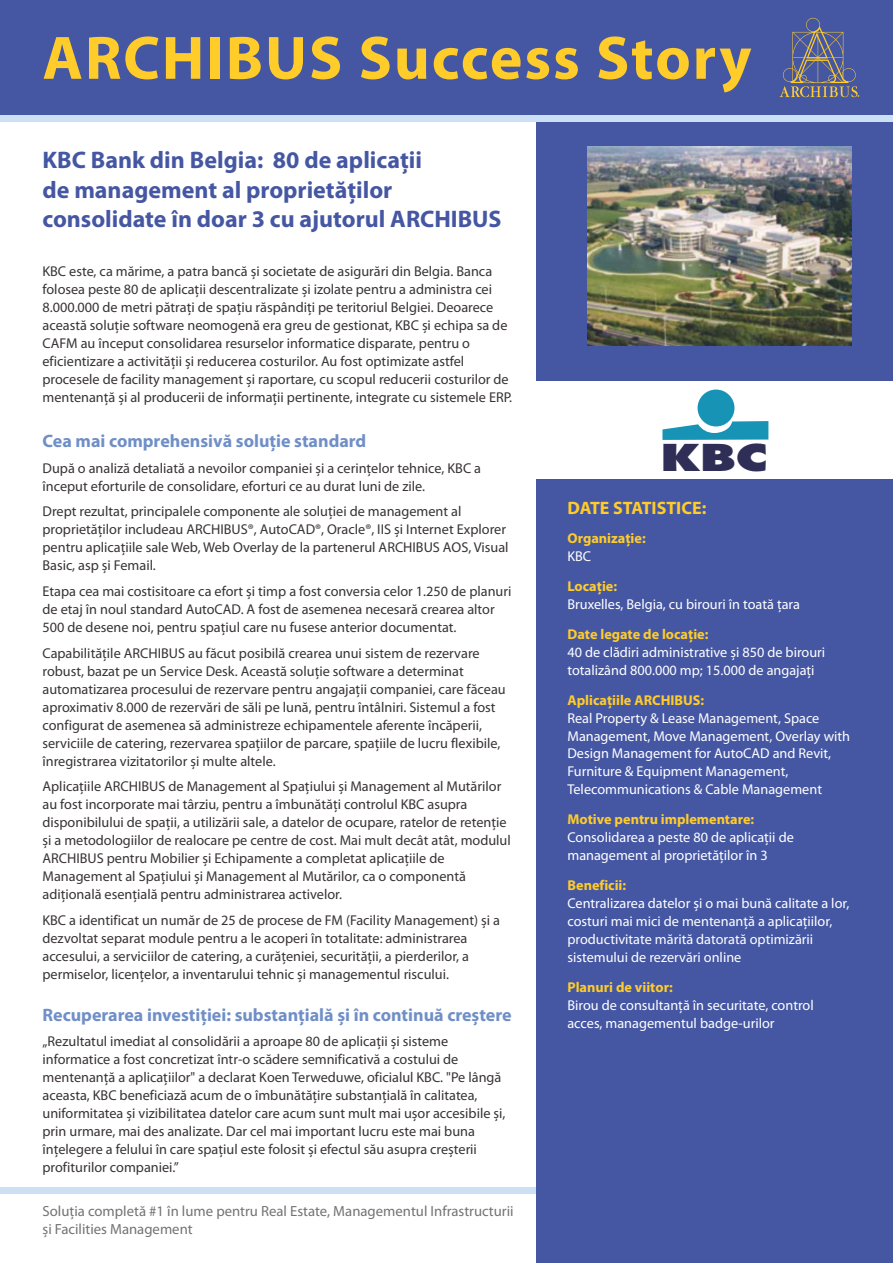
<style>
.page{position:relative;width:893px;height:1263px;background:#fff}
.page>*{position:absolute;margin:0;border:0;box-sizing:border-box;transform-origin:0 0}
.t1{font:700 61.8px "Myriad Pro";letter-spacing:.03em;color:#ffcc29}
.t2{font:800 36px "Futura CE";color:#2e2e57;scale:1.35 1}
.t3{font:700 24px/29.7px "Myriad Pro";color:#4557a3}
.t4{font:700 18px "Myriad Pro";color:#708fc7}
.t5{font:700 18px "Myriad Pro";color:#ffcc29}
.t6{font:14.7px/17.7px "Myriad Pro";color:#737375}
.t7{font:14.25px/18px "Myriad Pro";color:#383336}
.t8{font:14.25px/18px "Myriad Pro";color:#fff}
.t9{font:700 14.25px "Myriad Pro";color:#ffcc29}
</style>
<div class="page">
<div style="left:536px;top:0;width:357px;height:1263px;background:#4557a3"></div>
<div style="left:0;top:0;width:893px;height:115px;background:#4557a3"></div>
<div style="left:0;top:115px;width:893px;height:7px;background:#cce0f5"></div>
<div style="left:529px;top:382px;width:364px;height:97px;background:#fff"></div>
<svg style="left:662px;top:390px;width:106px;height:50px"></svg>
<svg style="left:779px;top:18px;width:80px;height:79px"></svg>
<img style="left:587px;top:147px;width:264px;height:198px">
<div style="left:0;top:1187px;width:536px;height:7px;background:#cce0f5"></div>
<h1 class="t1" style="left:43px;top:32px;width:710px">ARCHIBUS Success Story</h1>
<h3 class="t3" style="left:43px;top:147px;width:461px">KBC Bank din Belgia: 80 de aplicații<br>de management al proprietăților consolidate în doar 3 cu ajutorul ARCHIBUS</h3>
<p class="t7" style="left:43px;top:264px;width:471px">KBC este, ca mărime, a patra bancă și societate de asigurări din Belgia. Banca folosea peste 80 de aplicații descentralizate și izolate pentru a administra cei 8.000.000 de metri pătrați de spațiu răspândiți pe teritoriul Belgiei. Deoarece această soluție software neomogenă era greu de gestionat, KBC și echipa sa de CAFM au început consolidarea resurselor informatice disparate, pentru o eficientizare a activității și reducerea costurilor. Au fost optimizate astfel procesele de facility management și raportare, cu scopul reducerii costurilor de mentenanță și al producerii de informații pertinente, integrate cu sistemele ERP.</p>
<p class="t4" style="left:43px;top:434px;width:325px">Cea mai comprehensivă soluție standard</p>
<p class="t7" style="left:43px;top:460px;width:440px">După o analiză detaliată a nevoilor companiei și a cerințelor tehnice, KBC a început eforturile de consolidare, eforturi ce au durat luni de zile.</p>
<p class="t7" style="left:43px;top:504px;width:468px">Drept rezultat, principalele componente ale soluției de management al proprietăților includeau ARCHIBUS®, AutoCAD®, Oracle®, IIS și Internet Explorer pentru aplicațiile sale Web, Web Overlay de la partenerul ARCHIBUS AOS, Visual Basic, asp și Femail.</p>
<p class="t7" style="left:43px;top:583px;width:470px">Etapa cea mai costisitoare ca efort și timp a fost conversia celor 1.250 de planuri de etaj în noul standard AutoCAD. A fost de asemenea necesară crearea altor<br>500 de desene noi, pentru spațiul care nu fusese anterior documentat.</p>
<p class="t7" style="left:42px;top:645px;width:465px">Capabilitățile ARCHIBUS au făcut posibilă crearea unui sistem de rezervare robust, bazat pe un Service Desk. Această soluție software a determinat automatizarea procesului de rezervare pentru angajații companiei, care făceau aproximativ 8.000 de rezervări de săli pe lună, pentru întâlniri. Sistemul a fost configurat de asemenea să administreze echipamentele aferente încăperii, serviciile de catering, rezervarea spațiilor de parcare, spațiile de lucru flexibile, înregistrarea vizitatorilor și multe altele.</p>
<p class="t7" style="left:42px;top:779px;width:470px">Aplicațiile ARCHIBUS de Management al Spațiului și Management al Mutărilor au fost incorporate mai târziu, pentru a îmbunătăți controlul KBC asupra disponibilului de spații, a utilizării sale, a datelor de ocupare, ratelor de retenție și a metodologiilor de realocare pe centre de cost. Mai mult decât atât, modulul ARCHIBUS pentru Mobilier și Echipamente a completat aplicațiile de Management al Spațiului și Management al Mutărilor, ca o componentă adițională esențială pentru administrarea activelor.</p>
<p class="t7" style="left:42px;top:912px;width:459px">KBC a identificat un număr de 25 de procese de FM (Facility Management) și a dezvoltat separat module pentru a le acoperi în totalitate: administrarea accesului, a serviciilor de catering, a curățeniei, securității, a pierderilor, a permiselor, licențelor, a inventarului tehnic și managementul riscului.</p>
<p class="t4" style="left:43px;top:1007px;width:471px">Recuperarea investiției: substanțială și în continuă creștere</p>
<p class="t7" style="left:43px;top:1033px;width:464px">„Rezultatul imediat al consolidării a aproape 80 de aplicații și sisteme informatice a fost concretizat într-o scădere semnificativă a costului de mentenanță a aplicațiilor" a declarat Koen Terweduwe, oficialul KBC. "Pe lângă aceasta, KBC beneficiază acum de o îmbunătățire substanțială în calitatea, uniformitatea și vizibilitatea datelor care acum sunt mult mai ușor accesibile și, prin urmare, mai des analizate. Dar cel mai important lucru este mai buna înțelegere a felului în care spațiul este folosit și efectul său asupra creșterii profiturilor companiei.”</p>
<p class="t6" style="left:43px;top:1204px;width:473px">Soluția completă #1 în lume pentru Real Estate, Managementul Infrastructurii și Facilities Management</p>
<h2 class="t2" style="left:660px;top:444px;width:81px">KBC</h2>
<p class="t5" style="left:567px;top:500px;width:140px">DATE STATISTICE:</p>
<p class="t9" style="left:567px;top:532px;width:80px">Organizație:</p>
<p class="t9" style="left:567px;top:580px;width:51px">Locație:</p>
<p class="t9" style="left:567px;top:628px;width:143px">Date legate de locație:</p>
<p class="t8" style="left:567px;top:548px;width:25px">KBC</p>
<p class="t8" style="left:567px;top:596px;width:234px">Bruxelles, Belgia, cu birouri în toată țara</p>
<p class="t8" style="left:567px;top:644px;width:259px">40 de clădiri administrative și 850 de birouri totalizând 800.000 mp; 15.000 de angajați</p>
<p class="t8" style="left:567px;top:710px;width:284px">Real Property &amp; Lease Management, Space Management, Move Management, Overlay with Design Management for AutoCAD and Revit, Furniture &amp; Equipment Management, Telecommunications &amp; Cable Management</p>
<p class="t8" style="left:567px;top:830px;width:228px">Consolidarea a peste 80 de aplicații de management al proprietăților în 3</p>
<p class="t8" style="left:567px;top:896px;width:283px">Centralizarea datelor și o mai bună calitate a lor, costuri mai mici de mentenanță a aplicațiilor, productivitate mărită datorată optimizării sistemului de rezervări online</p>
<p class="t8" style="left:567px;top:998px;width:248px">Birou de consultanță în securitate, control acces, managementul badge-urilor</p>
<p class="t9" style="left:567px;top:694px;width:138px">Aplicațiile ARCHIBUS:</p>
<p class="t9" style="left:567px;top:814px;width:188px">Motive pentru implementare:</p>
<p class="t9" style="left:567px;top:880px;width:60px">Beneficii:</p>
<p class="t9" style="left:567px;top:982px;width:107px">Planuri de viitor:</p>
</div>
